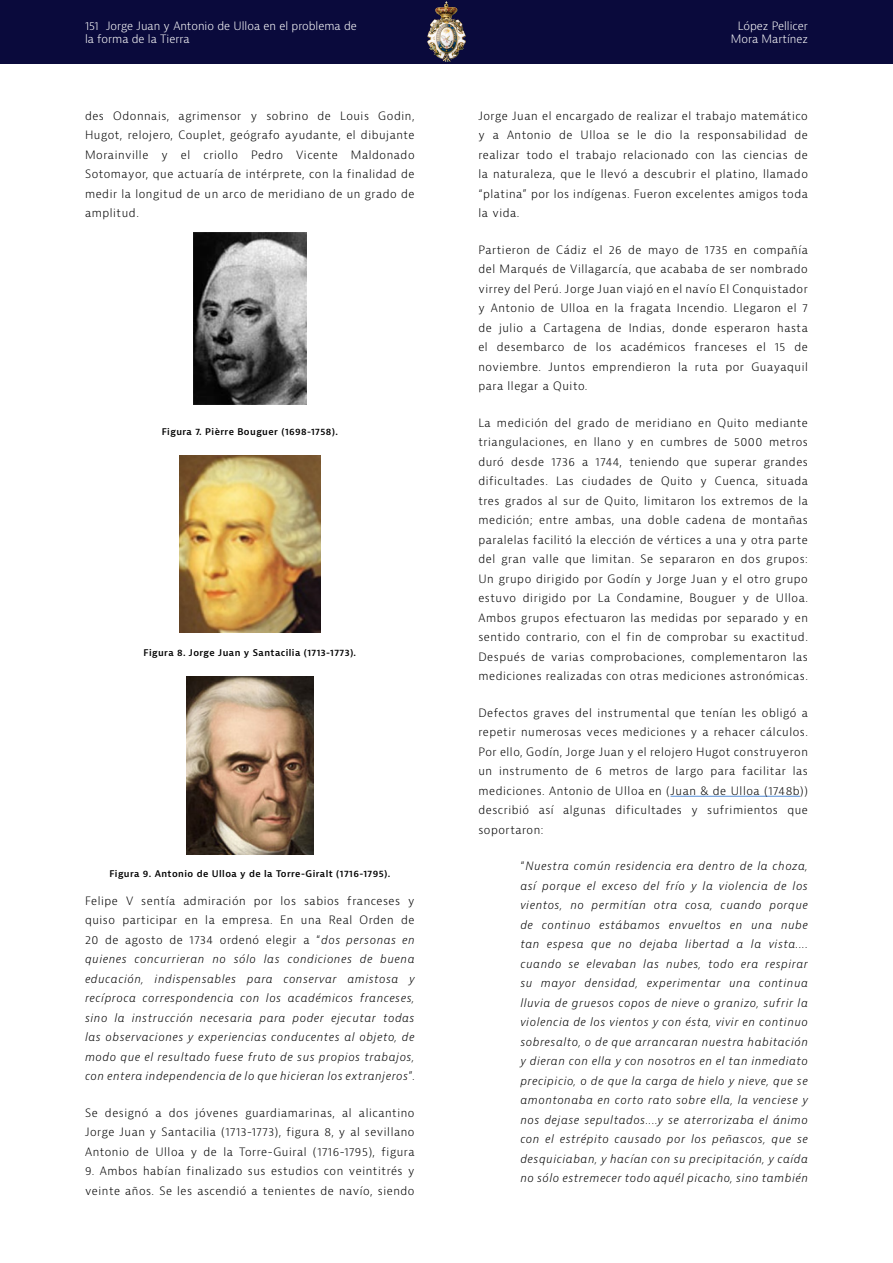
<style>
.page{position:relative;width:893px;height:1263px;background:#fff}
.page>*{position:absolute;margin:0;border:0;box-sizing:border-box;transform-origin:0 0}
.Body_Artículo_negro{font:300 11.25px/19.5px "Bernina Sans";letter-spacing:.05em;color:#000;text-align:justify}
.Body_Artículo_negro-2{font:italic 300 11.25px/19.5px "Bernina Sans";letter-spacing:.05em;color:#000;text-align:justify}
.t1{font:300 11.25px/13.5px "Bernina Sans";color:#fff}
.Image_Footnote{font:600 9px "Bernina Sans";letter-spacing:.05em;color:#000}
.s1{font-style:normal}
</style>
<div class="page">
<div style="left:0;top:0;width:893px;height:64px;background:#0a0a3c"></div>
<img style="left:427px;top:2px;width:38px;height:60px">
<img style="left:193px;top:233px;width:113px;height:171px">
<img style="left:179px;top:455px;width:142px;height:177px">
<img style="left:186px;top:676px;width:127px;height:179px">
<hr style="left:670px;top:796px;width:130px;height:1px;background:#558ed9">
<p class="t1" style="left:85px;top:19px;width:273px">151 Jorge Juan y Antonio de Ulloa en el problema de la forma de la Tierra</p>
<p class="t1" style="left:731px;top:19px;width:79px;text-align:right">López Pellicer<br>Mora Martínez</p>
<p class="Body_Artículo_negro" style="left:85px;top:106px;width:331px">des Odonnais, agrimensor y sobrino de Louis Godin, Hugot, relojero, Couplet, geógrafo ayudante, el dibujante Morainville y el criollo Pedro Vicente Maldonado Sotomayor, que actuaría de intérprete, con la finalidad de medir la longitud de un arco de meridiano de un grado de amplitud.</p>
<p class="Image_Footnote" style="left:162px;top:426px;width:178px">Figura 7. Pièrre Bouguer (1698-1758).</p>
<p class="Image_Footnote" style="left:143px;top:647px;width:214px">Figura 8. Jorge Juan y Santacilia (1713-1773).</p>
<p class="Image_Footnote" style="left:109px;top:868px;width:282px">Figura 9. Antonio de Ulloa y de la Torre-Giralt (1716-1795).</p>
<p class="Body_Artículo_negro-2" style="left:85px;top:891px;width:331px"><span class="s1">Felipe V sentía admiración por los sabios franceses y quiso participar en la empresa. En una Real Orden de 20 de agosto de 1734 ordenó elegir a “</span>dos personas en quienes concurrieran no sólo las condiciones de buena educación, indispensables para conservar amistosa y recíproca correspondencia con los académicos franceses, sino la instrucción necesaria para poder ejecutar todas las observaciones y experiencias conducentes al objeto, de modo que el resultado fuese fruto de sus propios trabajos, con entera independencia de lo que hicieran los extranjeros<span class="s1">”.</span></p>
<p class="Body_Artículo_negro" style="left:85px;top:1103px;width:331px">Se designó a dos jóvenes guardiamarinas, al alicantino Jorge Juan y Santacilia (1713-1773), figura 8, y al sevillano Antonio de Ulloa y de la Torre-Guiral (1716-1795), figura</p>
<p class="Body_Artículo_negro" style="left:85px;top:1162px;width:331px">9. Ambos habían finalizado sus estudios con veintitrés y veinte años. Se les ascendió a tenientes de navío, siendo</p>
<p class="Body_Artículo_negro" style="left:478px;top:106px;width:331px">Jorge Juan el encargado de realizar el trabajo matemático y a Antonio de Ulloa se le dio la responsabilidad de realizar todo el trabajo relacionado con las ciencias de la naturaleza, que le llevó a descubrir el platino, llamado “platina” por los indígenas. Fueron excelentes amigos toda la vida.</p>
<p class="Body_Artículo_negro" style="left:478px;top:240px;width:331px">Partieron de Cádiz el 26 de mayo de 1735 en compañía del Marqués de Villagarcía, que acababa de ser nombrado virrey del Perú. Jorge Juan viajó en el navío El Conquistador y Antonio de Ulloa en la fragata Incendio. Llegaron el 7 de julio a Cartagena de Indias, donde esperaron hasta el desembarco de los académicos franceses el 15 de noviembre. Juntos emprendieron la ruta por Guayaquil para llegar a Quito.</p>
<p class="Body_Artículo_negro" style="left:478px;top:413px;width:331px">La medición del grado de meridiano en Quito mediante triangulaciones, en llano y en cumbres de 5000 metros duró desde 1736 a 1744, teniendo que superar grandes dificultades. Las ciudades de Quito y Cuenca, situada tres grados al sur de Quito, limitaron los extremos de la medición; entre ambas, una doble cadena de montañas paralelas facilitó la elección de vértices a una y otra parte del gran valle que limitan. Se separaron en dos grupos:<br>Un grupo dirigido por Godín y Jorge Juan y el otro grupo estuvo dirigido por La Condamine, Bouguer y de Ulloa.<br>Ambos grupos efectuaron las medidas por separado y en sentido contrario, con el fin de comprobar su exactitud.<br>Después de varias comprobaciones, complementaron las mediciones realizadas con otras mediciones astronómicas.</p>
<p class="Body_Artículo_negro" style="left:478px;top:703px;width:331px">Defectos graves del instrumental que tenían les obligó a repetir numerosas veces mediciones y a rehacer cálculos.<br>Por ello, Godín, Jorge Juan y el relojero Hugot construyeron un instrumento de 6 metros de largo para facilitar las mediciones. Antonio de Ulloa en (Juan &amp; de Ulloa (1748b)) describió así algunas dificultades y sufrimientos que soportaron:</p>
<p class="Body_Artículo_negro-2" style="left:520px;top:857px;width:289px"><span class="s1">“</span>Nuestra común residencia era dentro de la choza, así porque el exceso del frío y la violencia de los vientos, no permitían otra cosa, cuando porque de continuo estábamos envueltos en una nube tan espesa que no dejaba libertad a la vista.... cuando se elevaban las nubes, todo era respirar su mayor densidad, experimentar una continua lluvia de gruesos copos de nieve o granizo, sufrir la violencia de los vientos y con ésta, vivir en continuo sobresalto, o de que arrancaran nuestra habitación y dieran con ella y con nosotros en el tan inmediato precipicio, o de que la carga de hielo y nieve, que se amontonaba en corto rato sobre ella, la venciese y nos dejase sepultados....y se aterrorizaba el ánimo con el estrépito causado por los peñascos, que se desquiciaban, y hacían con su precipitación, y caída no sólo estremecer todo aquél picacho, sino también</p>
</div>
